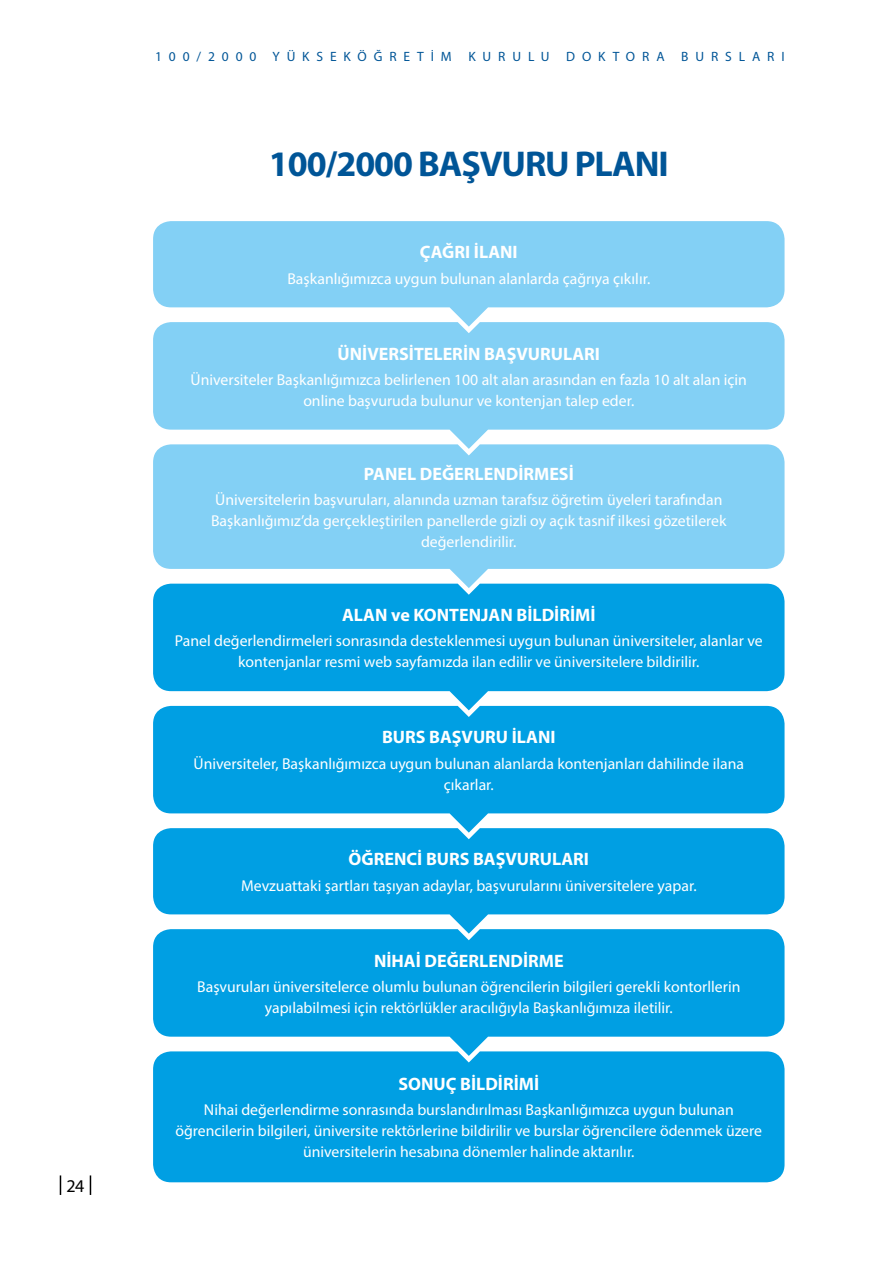
<style>
.page{position:relative;width:893px;height:1263px;background:#fff}
.page>*{position:absolute;margin:0;border:0;box-sizing:border-box;transform-origin:0 0}
.t1{font:700 36px "Myriad Pro";letter-spacing:-.03em;color:#005597}
.t2{font:700 18px "Myriad Pro";color:#fff}
.t3{font:18px "Myriad Pro";color:#000}
.t4{font:15.75px/21px "Myriad Pro";color:#fff;text-align:center}
.t5{font:13.5px "Myriad Pro";letter-spacing:.51em;color:#005597}
</style>
<div class="page">
<svg style="left:60px;top:1175px;width:1px;height:20px"></svg>
<svg style="left:90px;top:1175px;width:1px;height:20px"></svg>
<svg style="left:153px;top:221px;width:631px;height:101px;background:#94d6f6"></svg>
<svg style="left:153px;top:449px;width:631px;height:135px;background:#90d4f6"></svg>
<svg style="left:153px;top:322px;width:631px;height:127px;background:#91d5f6"></svg>
<svg style="left:153px;top:584px;width:631px;height:122px;background:#1eaae6"></svg>
<svg style="left:153px;top:833px;width:631px;height:96px;background:#26ade7"></svg>
<svg style="left:153px;top:929px;width:631px;height:122px;background:#1eaae6"></svg>
<svg style="left:153px;top:706px;width:631px;height:127px;background:#1daae6"></svg>
<div style="left:153px;top:1051px;width:631px;height:131px;background:#009fe3"></div>
<p class="t3" style="left:67px;top:1175px;width:19px">24</p>
<p class="t5" style="left:155px;top:48px;width:631px">100/2000 YÜKSEKÖĞRETİM KURULU DOKTORA BURSLARI</p>
<h1 class="t1" style="left:269px;top:140px;width:401px">100/2000 BAŞVURU PLANI</h1>
<p class="t2" style="left:420px;top:241px;width:99px">ÇAĞRI İLANI</p>
<p class="t4" style="left:287px;top:268px;width:364px">Başkanlığımızca uygun bulunan alanlarda çağrıya çıkılır.</p>
<p class="t2" style="left:338px;top:342px;width:264px">ÜNİVERSİTELERİN BAŞVURULARI</p>
<p class="t4" style="left:191px;top:369px;width:558px">Üniversiteler Başkanlığımızca belirlenen 100 alt alan arasından en fazla 10 alt alan için online başvuruda bulunur ve kontenjan talep eder.</p>
<p class="t2" style="left:364px;top:462px;width:212px">PANEL DEĞERLENDİRMESİ</p>
<p class="t4" style="left:211px;top:489px;width:517px">Üniversitelerin başvuruları, alanında uzman tarafsız öğretim üyeleri tarafından<br>Başkanlığımız’da gerçekleştirilen panellerde gizli oy açık tasnif ilkesi gözetilerek değerlendirilir.</p>
<p class="t2" style="left:342px;top:603px;width:255px">ALAN ve KONTENJAN BİLDİRİMİ</p>
<p class="t4" style="left:175px;top:630px;width:589px">Panel değerlendirmeleri sonrasında desteklenmesi uygun bulunan üniversiteler, alanlar ve kontenjanlar resmi web sayfamızda ilan edilir ve üniversitelere bildirilir.</p>
<p class="t2" style="left:382px;top:725px;width:175px">BURS BAŞVURU İLANI</p>
<p class="t4" style="left:194px;top:752px;width:552px">Üniversiteler, Başkanlığımızca uygun bulunan alanlarda kontenjanları dahilinde ilana çıkarlar.</p>
<p class="t2" style="left:349px;top:848px;width:242px">ÖĞRENCİ BURS BAŞVURULARI</p>
<p class="t4" style="left:241px;top:875px;width:457px">Mevzuattaki şartları taşıyan adaylar, başvurularını üniversitelere yapar.</p>
<p class="t2" style="left:374px;top:949px;width:191px">NİHAİ DEĞERLENDİRME</p>
<p class="t4" style="left:197px;top:976px;width:545px">Başvuruları üniversitelerce olumlu bulunan öğrencilerin bilgileri gerekli kontorllerin yapılabilmesi için rektörlükler aracılığıyla Başkanlığımıza iletilir.</p>
<p class="t2" style="left:398px;top:1072px;width:142px">SONUÇ BİLDİRİMİ</p>
<p class="t4" style="left:176px;top:1099px;width:588px">Nihai değerlendirme sonrasında burslandırılması Başkanlığımızca uygun bulunan öğrencilerin bilgileri, üniversite rektörlerine bildirilir ve burslar öğrencilere ödenmek üzere üniversitelerin hesabına dönemler halinde aktarılır.</p>
</div>
